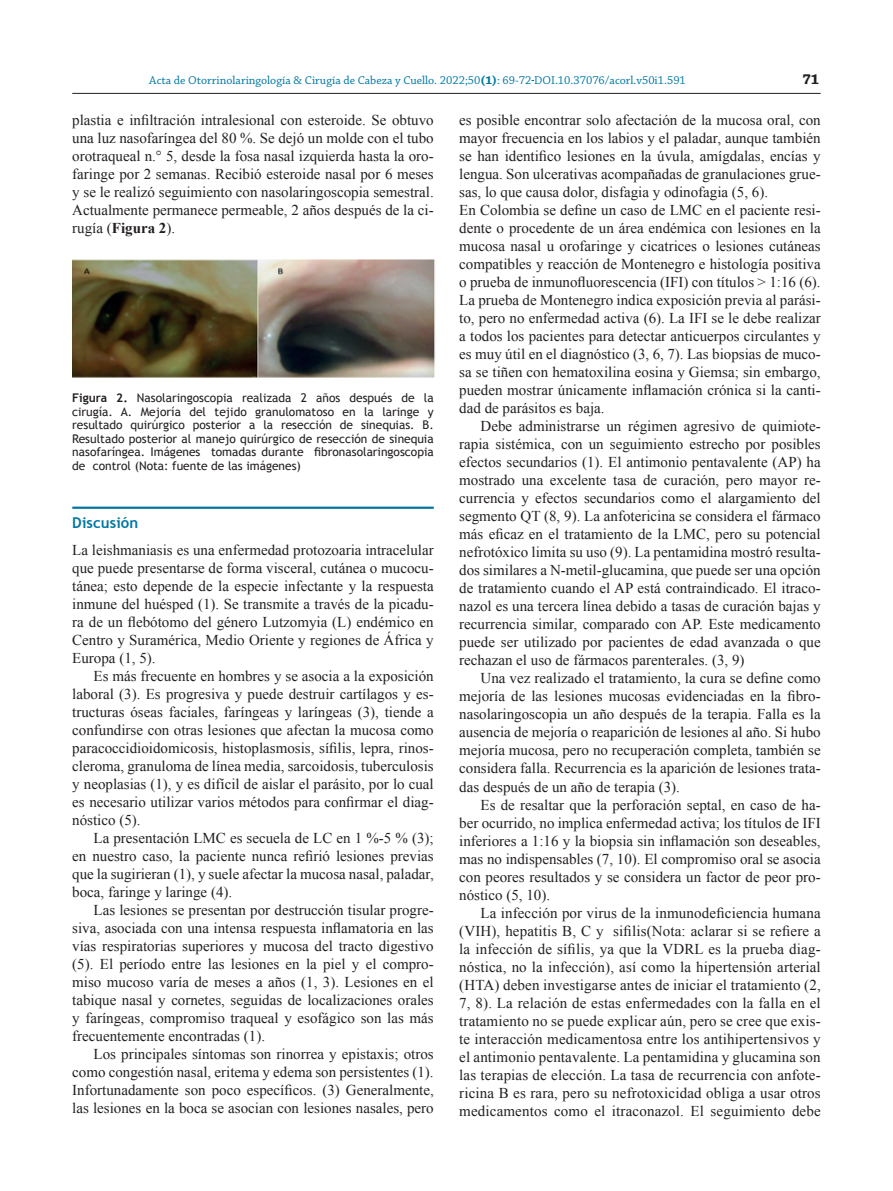
<style>
.page{position:relative;width:893px;height:1191px;background:#fff}
.page>*{position:absolute;margin:0;border:0;box-sizing:border-box;transform-origin:0 0}
.TEXTO_GENERAL{font:15px/18px "Times New Roman";color:#231f20;text-align:justify}
.TITULO_CON_LINEA{font:700 15px "Trebuchet MS";letter-spacing:.005em;color:#0076a3}
.t1{font:700 15px "Chaparral Pro";color:#231f20}
.FIGURA_XX{font:12px/13.5px "Trebuchet MS";color:#231f20;text-align:justify}
.t2{font:12px "Chaparral Pro";color:#0076a3}
.s1{font-weight:700}
.s2{font-weight:700;color:#fff}
.s3{color:#fff}
</style>
<div class="page">
<hr style="left:72px;top:93px;width:749px;height:1px;background:#231f20">
<img style="left:72px;top:260px;width:363px;height:118px">
<hr style="left:72px;top:506px;width:362px;height:3px;background:#0076a3">
<p class="t2" style="left:149px;top:74px;width:596px">Acta de Otorrinolaringología &amp; Cirugía de Cabeza y Cuello. 2022;50<span class="s1">(1)</span>: 69-72 DOI.10.37076/acorl.v50i1.591<span class="s2">4(2)</span><span class="s3">: 92-99</span></p>
<p class="t1" style="left:802px;top:71px;width:18px">71</p>
<p class="TEXTO_GENERAL" style="left:72px;top:111px;width:363px">plastia e infiltración intralesional con esteroide. Se obtuvo una luz nasofaríngea del 80 %. Se dejó un molde con el tubo orotraqueal n.° 5, desde la fosa nasal izquierda hasta la oro&shy;faringe por 2 semanas. Recibió esteroide nasal por 6 meses y se le realizó seguimiento con nasolaringoscopia semestral.<br>Actualmente permanece permeable, 2 años después de la ci&shy;rugía (<span class="s1">Figura 2</span>).</p>
<p class="TEXTO_GENERAL" style="left:459px;top:111px;width:363px">es posible encontrar solo afectación de la mucosa oral, con mayor frecuencia en los labios y el paladar, aunque también se han identifico lesiones en la úvula, amígdalas, encías y lengua. Son ulcerativas acompañadas de granulaciones grue&shy;sas, lo que causa dolor, disfagia y odinofagia (5, 6).</p>
<p class="TEXTO_GENERAL" style="left:459px;top:201px;width:363px">En Colombia se define un caso de LMC en el paciente resi&shy;dente o procedente de un área endémica con lesiones en la mucosa nasal u orofaringe y cicatrices o lesiones cutáneas compatibles y reacción de Montenegro e histología positiva o prueba de inmunofluorescencia (IFI) con títulos &gt; 1:16 (6).<br>La prueba de Montenegro indica exposición previa al parási&shy;to, pero no enfermedad activa (6). La IFI se le debe realizar a todos los pacientes para detectar anticuerpos circulantes y es muy útil en el diagnóstico (3, 6, 7). Las biopsias de muco&shy;sa se tiñen con hematoxilina eosina y Giemsa; sin embargo, pueden mostrar únicamente inflamación crónica si la canti&shy;dad de parásitos es baja.</p>
<p class="TEXTO_GENERAL" style="left:459px;top:417px;width:363px;text-indent:21px">Debe administrarse un régimen agresivo de quimiote&shy;rapia sistémica, con un seguimiento estrecho por posibles efectos secundarios (1). El antimonio pentavalente (AP) ha mostrado una excelente tasa de curación, pero mayor re&shy;currencia y efectos secundarios como el alargamiento del segmento QT (8, 9). La anfotericina se considera el fármaco más eficaz en el tratamiento de la LMC, pero su potencial nefrotóxico limita su uso (9). La pentamidina mostró resulta&shy;dos similares a N-metil-glucamina, que puede ser una opción de tratamiento cuando el AP está contraindicado. El itraco&shy;nazol es una tercera línea debido a tasas de curación bajas y recurrencia similar, comparado con AP. Este medicamento puede ser utilizado por pacientes de edad avanzada o que rechazan el uso de fármacos parenterales. (3, 9)</p>
<p class="TEXTO_GENERAL" style="left:459px;top:669px;width:363px;text-indent:21px">Una vez realizado el tratamiento, la cura se define como mejoría de las lesiones mucosas evidenciadas en la fibro&shy;nasolaringoscopia un año después de la terapia. Falla es la ausencia de mejoría o reaparición de lesiones al año. Si hubo mejoría mucosa, pero no recuperación completa, también se considera falla. Recurrencia es la aparición de lesiones trata&shy;das después de un año de terapia (3).</p>
<p class="TEXTO_GENERAL" style="left:459px;top:795px;width:363px;text-indent:21px">Es de resaltar que la perforación septal, en caso de ha&shy;ber ocurrido, no implica enfermedad activa; los títulos de IFI inferiores a 1:16 y la biopsia sin inflamación son deseables, mas no indispensables (7, 10). El compromiso oral se asocia con peores resultados y se considera un factor de peor pro&shy;nóstico (5, 10).</p>
<p class="TEXTO_GENERAL" style="left:459px;top:903px;width:363px;text-indent:21px">La infección por virus de la inmunodeficiencia humana (VIH), hepatitis B, C y sifilis(Nota: aclarar si se refiere a la infección de sífilis, ya que la VDRL es la prueba diag&shy;nóstica, no la infección), así como la hipertensión arterial (HTA) deben investigarse antes de iniciar el tratamiento (2, 7, 8). La relación de estas enfermedades con la falla en el tratamiento no se puede explicar aún, pero se cree que exis&shy;te interacción medicamentosa entre los antihipertensivos y el antimonio pentavalente. La pentamidina y glucamina son las terapias de elección. La tasa de recurrencia con anfote&shy;ricina B es rara, pero su nefrotoxicidad obliga a usar otros medicamentos como el itraconazol. El seguimiento debe</p>
<p class="FIGURA_XX" style="left:72px;top:391px;width:363px"><span class="s1">Figura 2.</span> Nasolaringoscopia realizada 2 años después de la cirugía. A. Mejoría del tejido granulomatoso en la laringe y resultado quirúrgico posterior a la resección de sinequias. B.<br>Resultado posterior al manejo quirúrgico de resección de sinequia nasofaríngea. Imágenes tomadas durante fibronasolaringoscopia de control (Nota: fuente de las imágenes)</p>
<p class="TITULO_CON_LINEA" style="left:72px;top:513px;width:68px">Discusión</p>
<p class="TEXTO_GENERAL" style="left:72px;top:540px;width:363px">La leishmaniasis es una enfermedad protozoaria intracelular que puede presentarse de forma visceral, cutánea o mucocu&shy;tánea; esto depende de la especie infectante y la respuesta inmune del huésped (1). Se transmite a través de la picadu&shy;ra de un flebótomo del género Lutzomyia (L) endémico en Centro y Suramérica, Medio Oriente y regiones de África y Europa (1, 5).</p>
<p class="TEXTO_GENERAL" style="left:72px;top:666px;width:363px;text-indent:21px">Es más frecuente en hombres y se asocia a la exposición laboral (3). Es progresiva y puede destruir cartílagos y es&shy;tructuras óseas faciales, faríngeas y laríngeas (3), tiende a confundirse con otras lesiones que afectan la mucosa como paracoccidioidomicosis, histoplasmosis, sífilis, lepra, rinos&shy;cleroma, granuloma de línea media, sarcoidosis, tuberculosis y neoplasias (1), y es difícil de aislar el parásito, por lo cual es necesario utilizar varios métodos para confirmar el diag&shy;nóstico (5).</p>
<p class="TEXTO_GENERAL" style="left:72px;top:828px;width:363px;text-indent:21px">La presentación LMC es secuela de LC en 1 %-5 % (3); en nuestro caso, la paciente nunca refirió lesiones previas que la sugirieran (1), y suele afectar la mucosa nasal, paladar, boca, faringe y laringe (4).</p>
<p class="TEXTO_GENERAL" style="left:72px;top:900px;width:363px;text-indent:21px">Las lesiones se presentan por destrucción tisular progre&shy;siva, asociada con una intensa respuesta inflamatoria en las vías respiratorias superiores y mucosa del tracto digestivo (5). El período entre las lesiones en la piel y el compro&shy;miso mucoso varía de meses a años (1, 3). Lesiones en el tabique nasal y cornetes, seguidas de localizaciones orales y faríngeas, compromiso traqueal y esofágico son las más frecuentemente encontradas (1).</p>
<p class="TEXTO_GENERAL" style="left:72px;top:1044px;width:363px;text-indent:21px">Los principales síntomas son rinorrea y epistaxis; otros como congestión nasal, eritema y edema son persistentes (1).<br>Infortunadamente son poco específicos. (3) Generalmente, las lesiones en la boca se asocian con lesiones nasales, pero</p>
</div>
